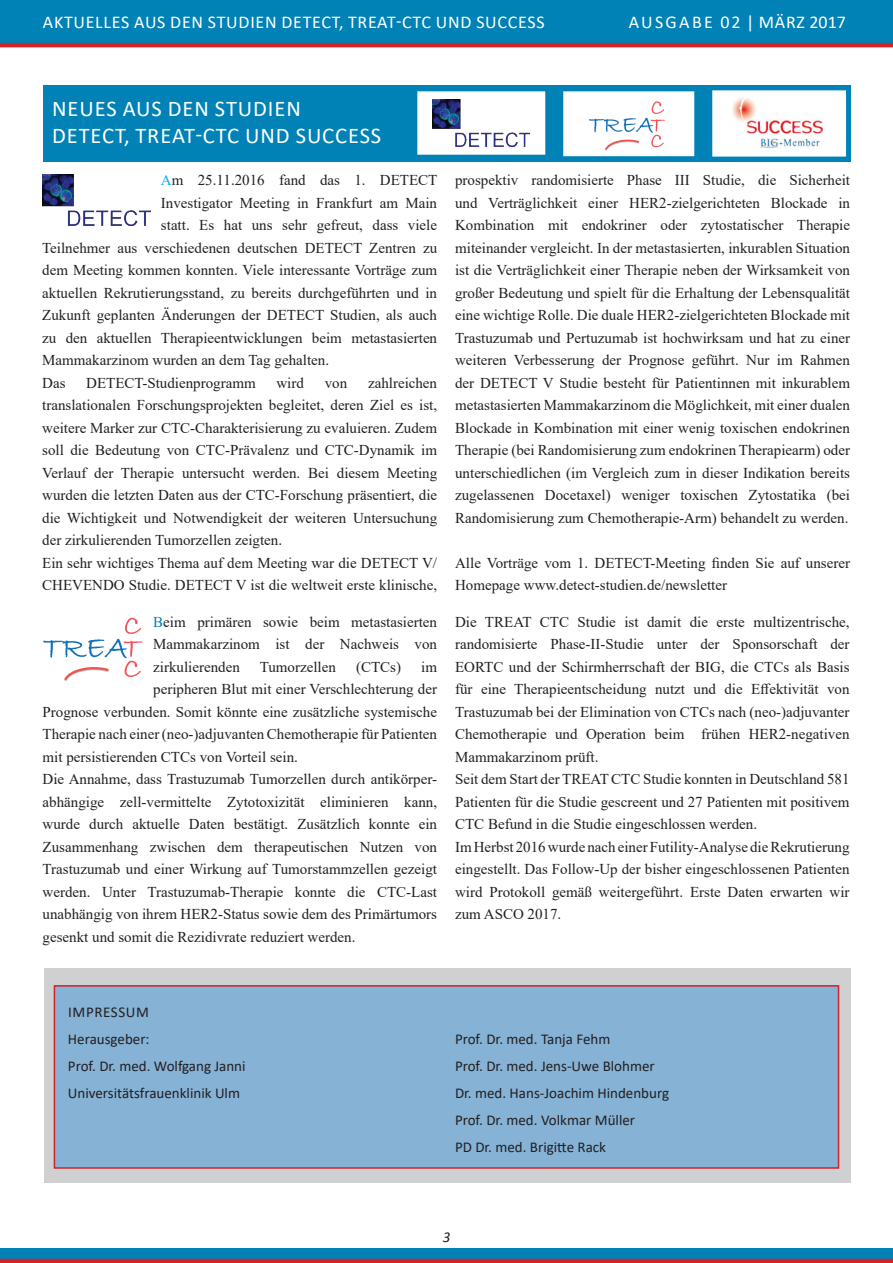
<style>
.page{position:relative;width:893px;height:1263px;background:#fff}
.page>*{position:absolute;margin:0;border:0;box-sizing:border-box;transform-origin:0 0}
.t1{font:22.5px/27px "Calibri";letter-spacing:.04em;color:#fff}
.t2{font:18px "Calibri";letter-spacing:.04em;color:#fff}
.t3{font:18px "Calibri";letter-spacing:.1em;color:#fff}
.t4{font:15px/22.5px "Times New Roman";color:#231f20}
.t5{font:15px/27px "Calibri";color:#231f20}
.t6{font:italic 15px "Calibri";color:#231f20}
.s1{color:#00aeef}
.s2{color:#0182b7}
</style>
<div class="page">
<div style="left:0;top:0;width:893px;height:43px;background:#0182b7"></div>
<hr style="left:0;top:43px;width:893px;height:4px;background:#d1232a">
<div style="left:0;top:1248px;width:893px;height:11px;background:#0182b7"></div>
<hr style="left:0;top:1259px;width:893px;height:4px;background:#d1232a">
<div style="left:43px;top:85px;width:808px;height:77px;background:#0182b7"></div>
<div style="left:417px;top:91px;width:128px;height:64px;background:#fff;border:2px solid #fff"></div>
<div style="left:563px;top:91px;width:131px;height:65px;background:#fff;border:2px solid #fff"></div>
<img style="left:432px;top:100px;width:98px;height:46px">
<img style="left:590px;top:101px;width:76px;height:50px">
<div style="left:712px;top:90px;width:134px;height:67px;background:#fff;border:2px solid #fff"></div>
<img style="left:733px;top:98px;width:90px;height:50px">
<img style="left:42px;top:175px;width:108px;height:51px">
<img style="left:43px;top:617px;width:100px;height:64px">
<div style="left:44px;top:968px;width:807px;height:215px;background:#cfd0d2"></div>
<div style="left:54px;top:986px;width:784px;height:182px;background:#85b2d5"></div>
<div style="left:54px;top:985px;width:785px;height:184px;border:2px solid #d1232a"></div>
<p class="t2" style="left:43px;top:10px;width:249px">Aktuelles aus den Studien DETE</p>
<p class="t2" style="left:321px;top:10px;width:206px">CT, TREAT-CTC und SU CCESS</p>
<p class="t3" style="left:629px;top:10px;width:219px">Ausgabe 02 | märz 2017</p>
<h1 class="t1" style="left:52px;top:95px;width:331px">neues aus den studi en detect, tr eat-ctc und succ ess</h1>
<p class="t4" style="left:161px;top:169px;width:278px"><span class="s1">A</span>m 25.11.2016 fand das 1. DETECT</p>
<p class="t4" style="left:161px;top:191px;width:278px">Investigator Meeting in Frankfurt am Main</p>
<p class="t4" style="left:161px;top:214px;width:278px">statt. Es hat uns sehr gefreut, dass viele</p>
<p class="t4" style="left:42px;top:236px;width:396px">Teilnehmer aus verschiedenen deutschen DETECT Zentren zu</p>
<p class="t4" style="left:42px;top:259px;width:396px">dem Meeting kommen konnten. Viele interessante Vorträge zum</p>
<p class="t4" style="left:42px;top:281px;width:396px">aktuellen Rekrutierungsstand, zu bereits durchgeführten und in</p>
<p class="t4" style="left:42px;top:304px;width:396px">Zukunft geplanten Änderungen der DETECT Studien, als auch</p>
<p class="t4" style="left:42px;top:326px;width:396px">zu den aktuellen Therapieentwicklungen beim metastasierten</p>
<p class="t4" style="left:42px;top:349px;width:288px">Mammakarzinom wurden an dem Tag gehalten.</p>
<p class="t4" style="left:42px;top:371px;width:25px">Das</p>
<p class="t4" style="left:86px;top:371px;width:171px">DETECT-Studienprogramm</p>
<p class="t4" style="left:276px;top:371px;width:29px">wird</p>
<p class="t4" style="left:325px;top:371px;width:24px">von</p>
<p class="t4" style="left:42px;top:371px;width:396px;text-indent:326px">zahlreichen translationalen Forschungsprojekten begleitet, deren Ziel es ist, weitere Marker zur CTC-Charakterisierung zu evaluieren. Zudem soll die Bedeutung von CTC-Prävalenz und CTC-Dynamik im Verlauf der Therapie untersucht werden. Bei diesem Meeting wurden die letzten Daten aus der CTC-Forschung präsentiert, die die Wichtigkeit und Notwendigkeit der weiteren Untersuchung der zirkulierenden Tumorzellen zeigten.<br>Ein sehr wichtiges Thema auf dem Meeting war die DETECT V/ CHEVENDO Studie. DETECT V ist die weltweit erste klinische,</p>
<p class="t4" style="left:153px;top:610px;width:285px;text-align:justify"><span class="s2">B</span>eim primären sowie beim metastasierten Mammakarzinom ist der Nachweis von zirkulierenden</p>
<p class="t4" style="left:260px;top:655px;width:78px">Tumorzellen</p>
<p class="t4" style="left:356px;top:655px;width:46px">(CTCs)</p>
<p class="t4" style="left:421px;top:655px;width:17px">im</p>
<p class="t4" style="left:153px;top:677px;width:285px">peripheren Blut mit einer Verschlechterung der</p>
<p class="t4" style="left:43px;top:700px;width:396px">Prognose verbunden. Somit könnte eine zusätzliche systemische</p>
<p class="t4" style="left:43px;top:722px;width:396px">Therapie nach einer (neo-)adjuvanten Chemotherapie für Patienten</p>
<p class="t4" style="left:43px;top:745px;width:257px">mit persistierenden CTCs von Vorteil sein.</p>
<p class="t4" style="left:43px;top:767px;width:396px">Die Annahme, dass Trastuzumab Tumorzellen durch antikörper-</p>
<p class="t4" style="left:43px;top:790px;width:396px">abhängige zell-vermittelte Zytotoxizität eliminieren kann,</p>
<p class="t4" style="left:43px;top:812px;width:396px">wurde durch aktuelle Daten bestätigt. Zusätzlich konnte ein</p>
<p class="t4" style="left:43px;top:835px;width:396px">Zusammenhang zwischen dem therapeutischen Nutzen von</p>
<p class="t4" style="left:43px;top:857px;width:396px">Trastuzumab und einer Wirkung auf Tumorstammzellen gezeigt</p>
<p class="t4" style="left:43px;top:880px;width:396px">werden. Unter Trastuzumab-Therapie konnte die CTC-Last</p>
<p class="t4" style="left:43px;top:902px;width:396px">unabhängig von ihrem HER2-Status sowie dem des Primärtumors</p>
<p class="t4" style="left:43px;top:925px;width:314px">gesenkt und somit die Rezidivrate reduziert werden.</p>
<p class="t4" style="left:455px;top:169px;width:396px;text-align:justify">prospektiv randomisierte Phase III Studie, die Sicherheit und Verträglichkeit einer HER2-zielgerichteten Blockade in Kombination mit endokriner oder zytostatischer Therapie miteinander vergleicht. In der metastasierten, inkurablen Situation ist die Verträglichkeit einer Therapie neben der Wirksamkeit von großer Bedeutung und spielt für die Erhaltung der Lebensqualität eine wichtige Rolle. Die duale HER2-zielgerichteten Blockade mit Trastuzumab und Pertuzumab ist hochwirksam und hat zu einer weiteren Verbesserung der Prognose geführt. Nur im Rahmen der DETECT V Studie besteht für Patientinnen mit inkurablem metastasierten Mammakarzinom die Möglichkeit, mit einer dualen Blockade in Kombination mit einer wenig toxischen endokrinen Therapie (bei Randomisierung zum endokrinen Therapiearm) oder unterschiedlichen (im Vergleich zum in dieser Indikation bereits zugelassenen Docetaxel) weniger toxischen Zytostatika (bei Randomisierung zum Chemotherapie-Arm) behandelt zu werden.</p>
<p class="t4" style="left:455px;top:551px;width:396px">Alle Vorträge vom 1. DETECT-Meeting finden Sie auf unserer<br>Homepage www.detect-studien.de/newsletter</p>
<p class="t4" style="left:455px;top:610px;width:396px">Die TREAT CTC Studie ist damit die erste multizentrische, randomisierte Phase-II-Studie unter der Sponsorschaft der EORTC und der Schirmherrschaft der BIG, die CTCs als Basis für eine Therapieentscheidung nutzt und die Effektivität von Trastuzumab bei der Elimination von CTCs nach (neo-)adjuvanter Chemotherapie und Operation beim frühen HER2-negativen Mammakarzinom prüft.<br>Seit dem Start der TREAT CTC Studie konnten in Deutschland 581<br>Patienten für die Studie gescreent und 27 Patienten mit positivem CTC Befund in die Studie eingeschlossen werden.<br>Im Herbst 2016 wurde nach einer Futility-Analyse die Rekrutierung eingestellt. Das Follow-Up der bisher eingeschlossenen Patienten wird Protokoll gemäß weitergeführt. Erste Daten erwarten wir zum ASCO 2017.</p>
<p class="t5" style="left:68px;top:998px;width:179px">im pressum<br>Herausgeber:<br>Prof. Dr. med. Wolfgang Janni<br>U niversitätsfrauenklinik U lm</p>
<p class="t5" style="left:455px;top:1025px;width:216px">Prof. Dr. med. Tanja Fehm<br>Prof. Dr. med. Jens-Uwe Blohmer<br>Dr. med. Hans-Joachim Hindenburg<br>Prof. Dr. med. Volkmar Müller<br>PD Dr. med. Brigitte Rack</p>
<p class="t6" style="left:443px;top:1227px;width:9px">3</p>
</div>
